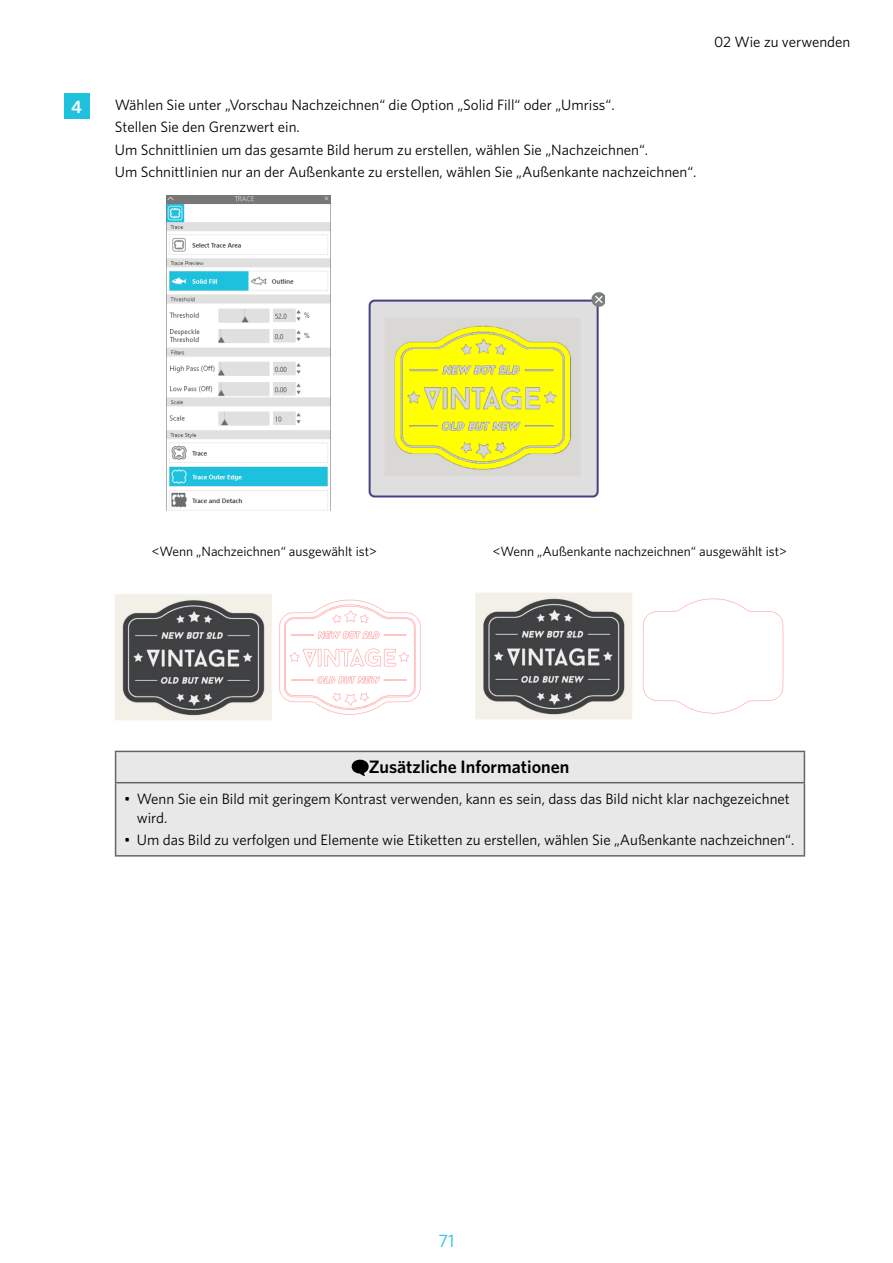
<style>
.page{position:relative;width:893px;height:1263px;background:#fff}
.page>*{position:absolute;margin:0;border:0;box-sizing:border-box;transform-origin:0 0}
.t1{font:600 18px "Whitney";color:#000}
.t2{font:18px "Whitney";color:#1fc2de}
.t3{font:600 18px "Whitney";color:#fff}
.t4{font:15px/22.6px "Whitney";color:#000}
.t5{font:13.5px "Whitney";color:#000}
</style>
<div class="page">
<div style="left:64px;top:94px;width:25px;height:25px;background:#1fc2de"></div>
<img style="left:167px;top:196px;width:163px;height:314px">
<img style="left:368px;top:292px;width:237px;height:206px">
<img style="left:475px;top:593px;width:309px;height:126px">
<img style="left:115px;top:594px;width:306px;height:126px">
<div style="left:116px;top:752px;width:688px;height:103px;background:#e8e8e9"></div>
<hr style="left:115px;top:751px;width:690px;height:1px;background:#646569">
<hr style="left:115px;top:752px;width:1px;height:30px;background:#646569">
<hr style="left:804px;top:752px;width:1px;height:30px;background:#646569">
<hr style="left:115px;top:782px;width:690px;height:1px;background:#646569">
<hr style="left:115px;top:783px;width:1px;height:72px;background:#646569">
<hr style="left:804px;top:783px;width:1px;height:72px;background:#646569">
<hr style="left:115px;top:855px;width:690px;height:1px;background:#646569">
<svg style="left:351px;top:759px;width:18px;height:17px"></svg>
<p class="t4" style="left:714px;top:30px;width:138px">02 Wie zu verwenden</p>
<p class="t3" style="left:71px;top:94px;width:12px">4</p>
<p class="t4" style="left:115px;top:93px;width:583px">Wählen Sie unter „Vorschau Nachzeichnen“ die Option „Solid Fill“ oder „Umriss“.<br>Stellen Sie den Grenzwert ein.<br>Um Schnittlinien um das gesamte Bild herum zu erstellen, wählen Sie „Nachzeichnen“.<br>Um Schnittlinien nur an der Außenkante zu erstellen, wählen Sie „Außenkante nachzeichnen“.</p>
<p class="t5" style="left:152px;top:542px;width:227px">&lt;Wenn „Nachzeichnen“ ausgewählt ist&gt;</p>
<p class="t5" style="left:493px;top:542px;width:296px">&lt;Wenn „Außenkante nachzeichnen“ ausgewählt ist&gt;</p>
<p class="t1" style="left:369px;top:755px;width:202px">Zusätzliche Informationen</p>
<p class="t4" style="left:137px;top:788px;width:655px;line-height:19.5px;text-indent:-13px">• Wenn Sie ein Bild mit geringem Kontrast verwenden, kann es sein, dass das Bild nicht klar nachgezeichnet wird.</p>
<p class="t4" style="left:124px;top:828px;width:672px">• Um das Bild zu verfolgen und Elemente wie Etiketten zu erstellen, wählen Sie „Außenkante nachzeichnen“.</p>
<p class="t2" style="left:438px;top:1229px;width:18px">71</p>
</div>
